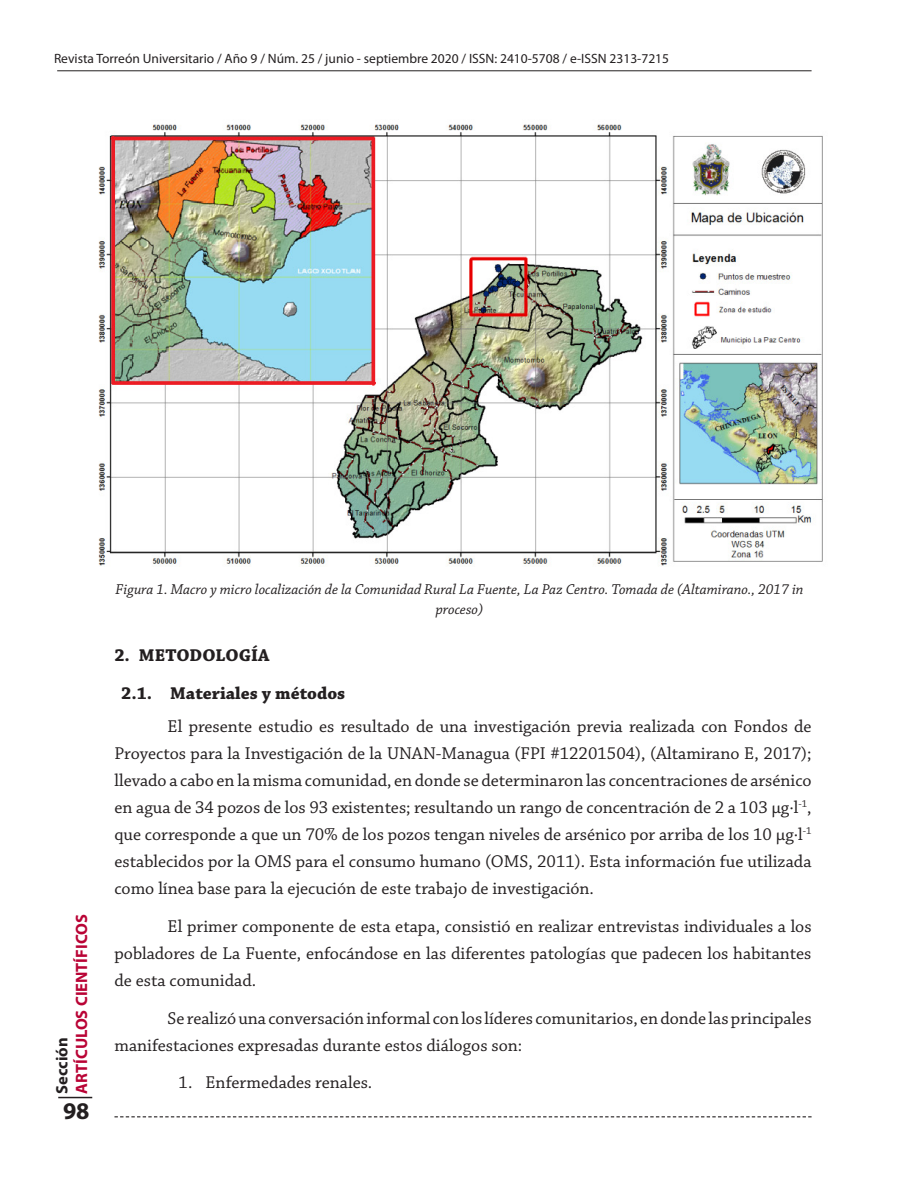
<style>
.page{position:relative;width:918px;height:1188px;background:#fff}
.page>*{position:absolute;margin:0;border:0;box-sizing:border-box;transform-origin:0 0}
.t1{font:700 24px "Myriad Pro";color:#231f20}
.t2{font:18px/27px "Chaparral Pro";color:#231f20;text-align:justify}
.t3{font:700 18px "Chaparral Pro";color:#231f20}
.t4{font:700 16.5px "Myriad Pro";color:#b90335}
.t5{font:700 16.5px "Myriad Pro";color:#231f20}
.t6{font:italic 15px/19.5px "Chaparral Pro";color:#231f20;text-align:center}
.t7{font:13.5px "Myriad Pro";color:#231f20}
</style>
<div class="page">
<img style="left:98px;top:124px;width:725px;height:443px">
<hr style="left:57px;top:70px;width:755px;height:1px;background:#231f20">
<hr style="left:58px;top:1097px;width:34px;height:1px;background:#231f20">
<svg style="left:114px;top:1116px;width:698px;height:1px"></svg>
<p class="t7" style="left:54px;top:50px;width:617px">Revista Torreón Universitario / Año 9 / Núm. 25 / junio - septiembre 2020 / ISSN: 2410-5708 / e-ISSN 2313-7215</p>
<p class="t4" style="left:71px;top:1094px;width:181px;rotate:-90deg">ARTÍCULOS CIENTÍFICOS</p>
<h1 class="t1" style="left:63px;top:1095px;width:28px">98</h1>
<p class="t5" style="left:51px;top:1094px;width:58px;rotate:-90deg">Sección</p>
<p class="t6" style="left:116px;top:580px;width:689px">Figura 1. Macro y micro localización de la Comunidad Rural La Fuente, La Paz Centro. Tomada de (Altamirano., 2017 in proceso)</p>
<p class="t3" style="left:114px;top:645px;width:157px">2. METODOLOGÍA</p>
<p class="t3" style="left:121px;top:682px;width:226px">2.1. Materiales y métodos</p>
<p class="t2" style="left:114px;top:714px;width:699px;text-indent:53px">El presente estudio es resultado de una investigación previa realizada con Fondos de Proyectos para la Investigación de la UNAN-Managua (FPI #12201504), (Altamirano E, 2017); llevado a cabo en la misma comunidad, en donde se determinaron las concentraciones de arsénico en agua de 34 pozos de los 93 existentes; resultando un rango de concentración de 2 a 103 µg·l<sup>-1</sup>, que corresponde a que un 70% de los pozos tengan niveles de arsénico por arriba de los 10 µg·l<sup>-1 </sup>establecidos por la OMS para el consumo humano (OMS, 2011). Esta información fue utilizada como línea base para la ejecución de este trabajo de investigación.</p>
<p class="t2" style="left:114px;top:913px;width:699px;text-indent:53px">El primer componente de esta etapa, consistió en realizar entrevistas individuales a los pobladores de La Fuente, enfocándose en las diferentes patologías que padecen los habitantes de esta comunidad.</p>
<p class="t2" style="left:114px;top:1005px;width:699px;text-indent:53px">Se realizó una conversación informal con los líderes comunitarios, en donde las principales manifestaciones expresadas durante estos diálogos son:</p>
<p class="t2" style="left:179px;top:1070px;width:195px">1. Enfermedades renales.</p>
</div>
